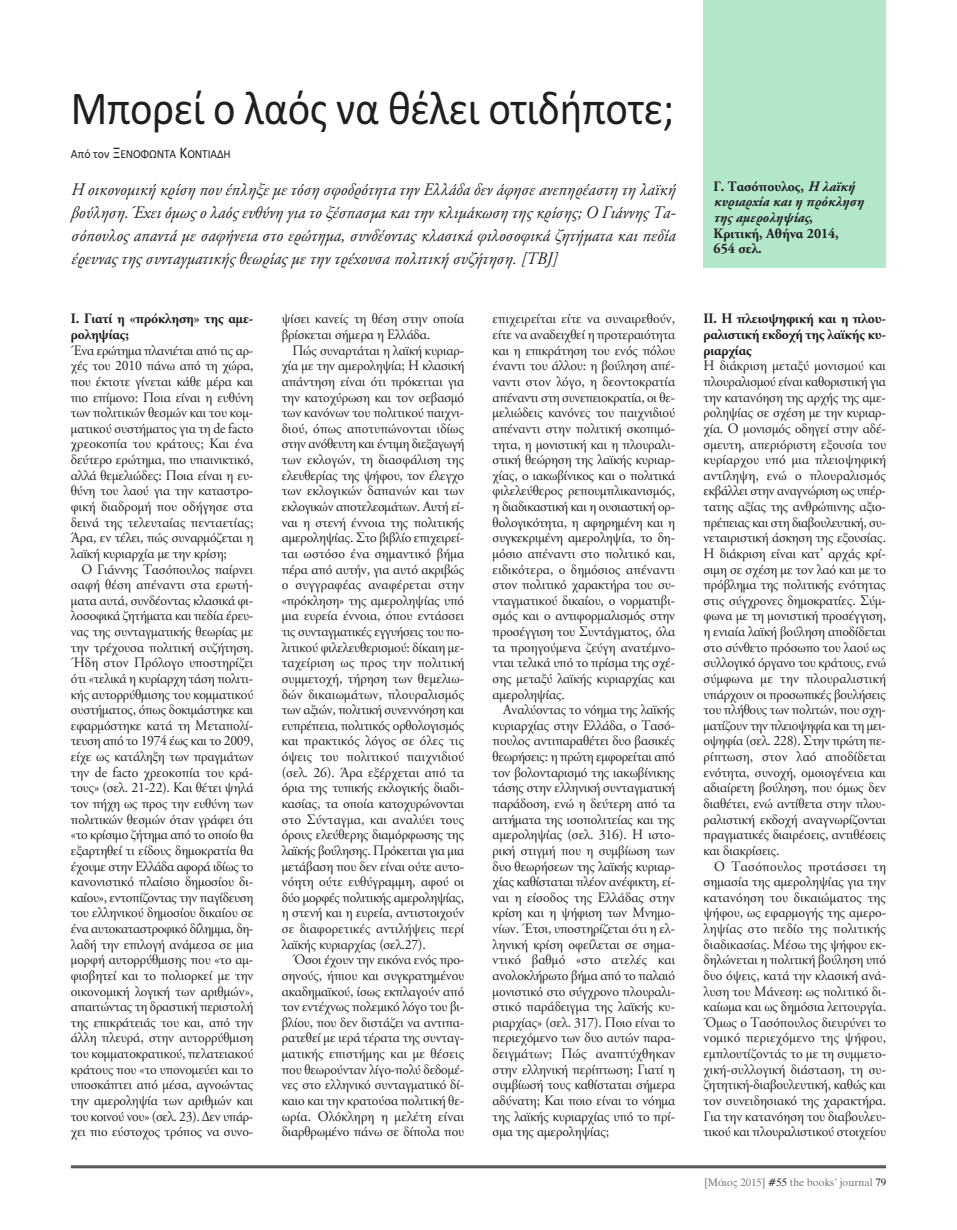
<style>
.page{position:relative;width:957px;height:1230px;background:#fff}
.page>*{position:absolute;margin:0;border:0;box-sizing:border-box;transform-origin:0 0}
.t1{font:47.5px "Calibri";letter-spacing:-.01em;color:#201e21;scale:.9 1}
.t2{font:italic 17.5px/23.1px "CF Garamond";color:#201e21;text-align:justify;scale:.95 1}
.t3{font:14.38px/15.6px "CF Garamond";letter-spacing:-.01em;color:#201e21;text-align:justify;scale:.95 1}
.t4{font:700 14.38px/15.6px "CF Garamond";letter-spacing:-.01em;color:#201e21;scale:.95 1}
.t5{font:italic 700 14.38px/15.6px "CF Garamond";color:#201e21;scale:.95 1}
.t6{font:12.25px "Calibri";letter-spacing:-.015em;color:#201e21;scale:.95 1}
.t7{font:11.25px "Mg Times";color:#79787a}
.s1{font-size:12.5px}
.s2{font-size:16.25px}
.s3{font-style:normal}
.s4{color:#201e21}
</style>
<div class="page">
<hr style="left:71px;top:1165px;width:815px;height:1px;background:#201e21">
<hr style="left:71px;top:1167px;width:815px;height:1px;background:#201e21">
<div style="left:703px;top:0;width:183px;height:267px;background:#b3e7ca"></div>
<h1 class="t1" style="left:71px;top:80px;width:672px">ΜΠΟΡΕΊ Ο ΛΑΌΣ ΝΑ ΘΈΛΕΙ ΟΤΙΔΉΠΟΤΕ;</h1>
<p class="t6" style="left:71px;top:147px;width:170px"><span class="s1">ΑΠΌ ΤOΝ</span> <span class="s2">Ξ</span>ΕΝΟΦΩNTA <span class="s2">Κ</span>ΟΝΤΙΑΔΗ</p>
<p class="t2" style="left:71px;top:180px;width:638px">Η οικονομική κρίση που έπληξε με τόση σφοδρότητα την Ελλάδα δεν άφησε ανεπηρέαστη τη λαϊκή βούληση. Έχει όμως ο λαός ευθύνη για το ξέσπασμα και την κλιμάκωση της κρίσης; Ο Γιάννης Τα&shy;σόπουλος απαντά με σαφήνεια στο ερώτημα, συνδέοντας κλασικά φιλοσοφικά ζητήματα και πεδία έρευνας της συνταγματικής θεωρίας με την τρέχουσα πολιτική συζήτηση. [ΤΒJ]</p>
<p class="t5" style="left:713px;top:180px;width:160px"><span class="s3">Γ. τασόπουλος,</span> Η λαϊκή κυριαρχία και η πρόκληση της αμεροληψίας<span class="s3">, κριτική, Αθήνα 2014,<br>654 σελ.</span></p>
<p class="t4" style="left:71px;top:313px;width:193px">Ι. Γιατί η «πρόκληση» της αμε&shy;ροληψίας;</p>
<p class="t3" style="left:71px;top:344px;width:194px">Ένα ερώτημα πλανιέται από τις αρ&shy;χές του 2010 πάνω από τη χώρα, που έκτοτε γίνεται κάθε μέρα και πιο επίμονο: Ποια είναι η ευθύνη των πολιτικών θεσμών και του κομ&shy;ματικού συστήματος για τη de facto χρεοκοπία του κράτους; Και ένα δεύτερο ερώτημα, πιο υπαινικτικό, αλλά θεμελιώδες: Ποια είναι η ευ&shy;θύνη του λαού για την καταστρο&shy;φική διαδρομή που οδήγησε στα δεινά της τελευταίας πενταετίας; Άρα, εν τέλει, πώς συναρμόζεται η λαϊκή κυριαρχία με την κρίση;</p>
<p class="t3" style="left:71px;top:563px;width:194px;text-indent:11px">Ο γιάννης Τασόπουλος παίρνει σαφή θέση απέναντι στα ερωτή&shy;ματα αυτά, συνδέοντας κλασικά φι&shy;λοσοφικά ζητήματα και πεδία έρευ&shy;νας της συνταγματικής θεωρίας με την τρέχουσα πολιτική συζήτηση.<br>Ήδη στον Πρόλογο υποστηρίζει ότι «τελικά η κυρίαρχη τάση πολιτι&shy;κής αυτορρύθμισης του κομματικού συστήματος, όπως δοκιμάστηκε και εφαρμόστηκε κατά τη Μεταπολί&shy;τευση από το 1974 έως και το 2009, είχε ως κατάληξη των πραγμάτων την de facto χρεοκοπία του κρά&shy;τους» (σελ. 21-22). Και θέτει ψηλά τον πήχη ως προς την ευθύνη των πολιτικών θεσμών όταν γράφει ότι «το κρίσιμο ζήτημα από το οποίο θα εξαρτηθεί τι είδους δημοκρατία θα έχουμε στην Ελλάδα αφορά ιδίως το κανονιστικό πλαίσιο δημοσίου δι&shy;καίου», εντοπίζοντας την παγίδευση του ελληνικού δημοσίου δικαίου σε ένα αυτοκαταστροφικό δίλημμα, δη&shy;λαδή την επιλογή ανάμεσα σε μια μορφή αυτορρύθμισης που «το αμ&shy;φισβητεί και το πολιορκεί με την οικονομική λογική των αριθμών», απαιτώντας τη δραστική περιστολή της επικράτειάς του και, από την άλλη πλευρά, στην αυτορρύθμιση του κομματοκρατικού, πελατειακού κράτους που «το υπονομεύει και το υποσκάπτει από μέσα, αγνοώντας την αμεροληψία των αριθμών και του κοινού νου» (σελ. 23). Δεν υπάρ&shy;χει πιο εύστοχος τρόπος να συνο-</p>
<p class="t3" style="left:282px;top:313px;width:194px">ψίσει κανείς τη θέση στην οποία βρίσκεται σήμερα η Ελλάδα.</p>
<p class="t3" style="left:282px;top:344px;width:194px;text-indent:11px">Πώς συναρτάται η λαϊκή κυριαρ&shy;χία με την αμεροληψία; Η κλασική απάντηση είναι ότι πρόκειται για την κατοχύρωση και τον σεβασμό των κανόνων του πολιτικού παιχνι&shy;διού, όπως αποτυπώνονται ιδίως στην ανόθευτη και έντιμη διεξαγωγή των εκλογών, τη διασφάλιση της ελευθερίας της ψήφου, τον έλεγχο των εκλογικών δαπανών και των εκλογικών αποτελεσμάτων. Αυτή εί&shy;ναι η στενή έννοια της πολιτικής αμεροληψίας. Στο βιβλίο επιχειρεί&shy;ται ωστόσο ένα σημαντικό βήμα πέρα από αυτήν, για αυτό ακριβώς ο συγγραφέας αναφέρεται στην «πρόκληση» της αμεροληψίας υπό μια ευρεία έννοια, όπου εντάσσει τις συνταγματικές εγγυήσεις του πο&shy;λιτικού φιλελευθερισμού: δίκαιη με&shy;ταχείριση ως προς την πολιτική συμμετοχή, τήρηση των θεμελιω&shy;δών δικαιωμάτων, πλουραλισμός των αξιών, πολιτική συνεννόηση και ευπρέπεια, πολιτικός ορθολογισμός και πρακτικός λόγος σε όλες τις όψεις του πολιτικού παιχνιδιού (σελ. 26). Άρα εξέρχεται από τα όρια της τυπικής εκλογικής διαδι&shy;κασίας, τα οποία κατοχυρώνονται στο Σύνταγμα, και αναλύει τους όρους ελεύθερης διαμόρφωσης της λαϊκής βούλησης. Πρόκειται για μια μετάβαση που δεν είναι ούτε αυτο&shy;νόητη ούτε ευθύγραμμη, αφού οι δύο μορφές πολιτικής αμεροληψίας, η στενή και η ευρεία, αντιστοιχούν σε διαφορετικές αντιλήψεις περί λαϊκής κυριαρχίας (σελ.27).</p>
<p class="t3" style="left:282px;top:953px;width:194px;text-indent:11px">Όσοι έχουν την εικόνα ενός προ&shy;σηνούς, ήπιου και συγκρατημένου ακαδημαϊκού, ίσως εκπλαγούν από τον εντέχνως πολεμικό λόγο του βι&shy;βλίου, που δεν διστάζει να αντιπα&shy;ρατεθεί με ιερά τέρατα της συνταγ&shy;ματικής επιστήμης και με θέσεις που θεωρούνταν λίγο-πολύ δεδομέ&shy;νες στο ελληνικό συνταγματικό δί&shy;καιο και την κρατούσα πολιτική θε&shy;ωρία. Ολόκληρη η μελέτη είναι διαρθρωμένο πάνω σε δίπολα που</p>
<p class="t3" style="left:492px;top:313px;width:194px">επιχειρείται είτε να συναιρεθούν, είτε να αναδειχθεί η προτεραιότητα και η επικράτηση του ενός πόλου έναντι του άλλου: η βούληση απέ&shy;ναντι στον λόγο, η δεοντοκρατία απέναντι στη συνεπειοκρατία, οι θε&shy;μελιώδεις κανόνες του παιχνιδιού απέναντι στην πολιτική σκοπιμό&shy;τητα, η μονιστική και η πλουραλι&shy;στική θεώρηση της λαϊκής κυριαρ&shy;χίας, ο ιακωβίνικος και ο πολιτικά φιλελεύθερος ρεπουμπλικανισμός, η διαδικαστική και η ουσιαστική ορ&shy;θολογικότητα, η αφηρημένη και η συγκεκριμένη αμεροληψία, το δη&shy;μόσιο απέναντι στο πολιτικό και, ειδικότερα, ο δημόσιος απέναντι στον πολιτικό χαρακτήρα του συ&shy;νταγματικού δικαίου, ο νορματιβι&shy;σμός και ο αντιφορμαλισμός στην προσέγγιση του Συντάγματος, όλα τα προηγούμενα ζεύγη ανατέμνο&shy;νται τελικά υπό το πρίσμα της σχέ&shy;σης μεταξύ λαϊκής κυριαρχίας και αμεροληψίας.</p>
<p class="t3" style="left:492px;top:703px;width:194px;text-indent:11px">Αναλύοντας το νόημα της λαϊκής κυριαρχίας στην Ελλάδα, ο Τασό&shy;πουλος αντιπαραθέτει δυο βασικές θεωρήσεις: η πρώτη εμφορείται από τον βολονταρισμό της ιακωβίνικης τάσης στην ελληνική συνταγματική παράδοση, ενώ η δεύτερη από τα αιτήματα της ισοπολιτείας και της αμεροληψίας (σελ. 316). Η ιστο&shy;ρική στιγμή που η συμβίωση των δυο θεωρήσεων της λαϊκής κυριαρ&shy;χίας καθίσταται πλέον ανέφικτη, εί&shy;ναι η είσοδος της Ελλάδας στην κρίση και η ψήφιση των Μνημο&shy;νίων. Έτσι, υποστηρίζεται ότι η ελ&shy;ληνική κρίση οφείλεται σε σημα&shy;ντικό βαθμό «στο ατελές και ανολοκλήρωτο βήμα από το παλαιό μονιστικό στο σύγχρονο πλουραλι&shy;στικό παράδειγμα της λαϊκής κυ&shy;ριαρχίας» (σελ. 317). Ποιο είναι το περιεχόμενο των δυο αυτών παρα&shy;δειγμάτων; Πώς αναπτύχθηκαν στην ελληνική περίπτωση; γιατί η συμβίωσή τους καθίσταται σήμερα αδύνατη; Και ποιο είναι το νόημα της λαϊκής κυριαρχίας υπό το πρί&shy;σμα της αμεροληψίας;</p>
<p class="t4" style="left:703px;top:313px;width:193px;text-align:justify">ΙΙ. η πλειοψηφική και η πλου&shy;ραλιστική εκδοχή της λαϊκής κυ&shy;ριαρχίας</p>
<p class="t3" style="left:703px;top:360px;width:194px">Η διάκριση μεταξύ μονισμού και πλουραλισμού είναι καθοριστική για την κατανόηση της αρχής της αμε&shy;ροληψίας σε σχέση με την κυριαρ&shy;χία. Ο μονισμός οδηγεί στην αδέ&shy;σμευτη, απεριόριστη εξουσία του κυρίαρχου υπό μια πλειοψηφική αντίληψη, ενώ ο πλουραλισμός εκβάλλει στην αναγνώριση ως υπέρ&shy;τατης αξίας της ανθρώπινης αξιο&shy;πρέπειας και στη διαβουλευτική, συ&shy;νεταιριστική άσκηση της εξουσίας.<br>Η διάκριση είναι κατ’ αρχάς κρί&shy;σιμη σε σχέση με τον λαό και με το πρόβλημα της πολιτικής ενότητας στις σύγχρονες δημοκρατίες. Σύμ&shy;φωνα με τη μονιστική προσέγγιση, η ενιαία λαϊκή βούληση αποδίδεται στο σύνθετο πρόσωπο του λαού ως συλλογικό όργανο του κράτους, ενώ σύμφωνα με την πλουραλιστική υπάρχουν οι προσωπικές βουλήσεις του πλήθους των πολιτών, που σχη&shy;ματίζουν την πλειοψηφία και τη μει&shy;οψηφία (σελ. 228). Στην πρώτη πε&shy;ρίπτωση, στον λαό αποδίδεται ενότητα, συνοχή, ομοιογένεια και αδιαίρετη βούληση, που όμως δεν διαθέτει, ενώ αντίθετα στην πλου&shy;ραλιστική εκδοχή αναγνωρίζονται πραγματικές διαιρέσεις, αντιθέσεις και διακρίσεις.</p>
<p class="t3" style="left:703px;top:860px;width:194px;text-indent:11px">Ο Τασόπουλος προτάσσει τη σημασία της αμεροληψίας για την κατανόηση του δικαιώματος της ψήφου, ως εφαρμογής της αμερο&shy;ληψίας στο πεδίο της πολιτικής διαδικασίας. Μέσω της ψήφου εκ&shy;δηλώνεται η πολιτική βούληση υπό δυο όψεις, κατά την κλασική ανά&shy;λυση του Μάνεση: ως πολιτικό δι&shy;καίωμα και ως δημόσια λειτουργία.<br>Όμως ο Τασόπουλος διευρύνει το νομικό περιεχόμενο της ψήφου, εμπλουτίζοντάς το με τη συμμετο&shy;χική-συλλογική διάσταση, τη συ&shy;ζητητική-διαβουλευτική, καθώς και τον συνειδησιακό της χαρακτήρα. για την κατανόηση του διαβουλευ&shy;τικού και πλουραλιστικού στοιχείου</p>
<p class="t7" style="left:704px;top:1176px;width:183px">[Μάιος 2015] <span class="s4">#55</span> the books’ jοurnal <span class="s4">79</span></p>
</div>
